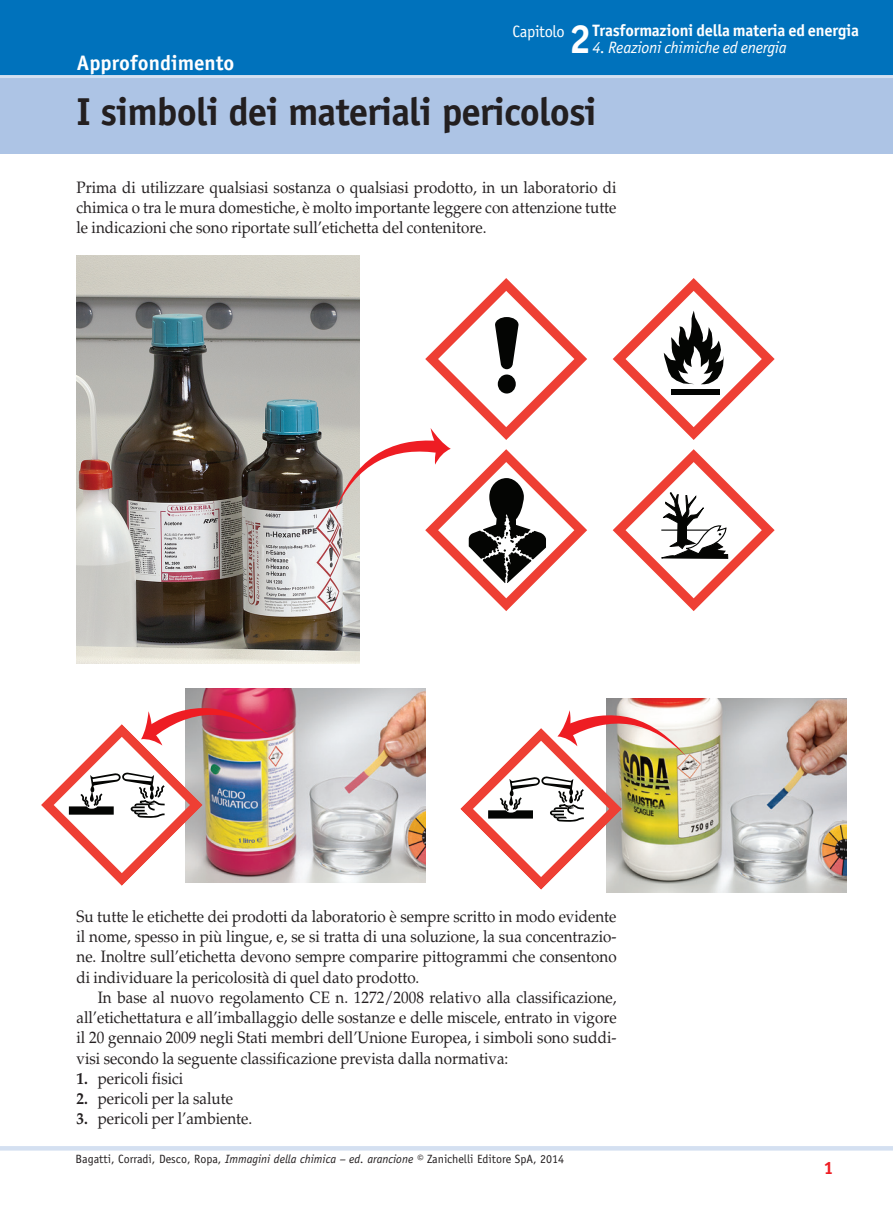
<style>
.page{position:relative;width:893px;height:1212px;background:#fff}
.page>*{position:absolute;margin:0;border:0;box-sizing:border-box;transform-origin:0 0}
.t1{font:700 40.65px "Officina Sans Std";color:#fff}
.t2{font:700 39px "Officina Sans Std";letter-spacing:-.025em;color:#231f20}
.t3{font:700 21px "Officina Sans Std";color:#fff}
.t4{font:700 18px "Officina Sans Std";color:#ee1d23}
.t5{font:16.5px/20.2px "Palatino LT Std";color:#231f20;text-align:justify;scale:.92 1}
.t6{font:700 16.5px "Officina Sans Std";letter-spacing:-.015em;color:#fff}
.t7{font:italic 16.5px "Officina Sans Std";letter-spacing:-.015em;color:#fff}
.t8{font:16.5px "Officina Sans Std";letter-spacing:-.02em;color:#fff}
.t9{font:12px "Officina Sans Std";color:#231f20}
.s1{font-weight:700}
.s2{font-style:italic}
</style>
<div class="page">
<div style="left:0;top:52px;width:893px;height:101px;background:#adc4e5"></div>
<div style="left:0;top:0;width:893px;height:76px;background:#0072bc"></div>
<hr style="left:0;top:75px;width:893px;height:3px;background:#d4e0f1">
<hr style="left:0;top:1146px;width:893px;height:4px;background:#d4e0f1">
<img style="left:77px;top:255px;width:282px;height:408px">
<img style="left:186px;top:689px;width:239px;height:194px">
<img style="left:607px;top:698px;width:239px;height:194px">
<img style="left:41px;top:707px;width:231px;height:179px">
<svg style="left:460px;top:710px;width:227px;height:180px"></svg>
<svg style="left:613px;top:449px;width:162px;height:162px"></svg>
<svg style="left:613px;top:278px;width:162px;height:162px"></svg>
<svg style="left:335px;top:278px;width:252px;height:333px"></svg>
<p class="t3" style="left:77px;top:50px;width:159px">Approfondimento</p>
<h1 class="t1" style="left:569px;top:14px;width:24px">2</h1>
<p class="t6" style="left:592px;top:20px;width:268px">Trasformazioni della materia ed energia</p>
<p class="t8" style="left:512px;top:22px;width:54px">Capitolo</p>
<p class="t7" style="left:592px;top:38px;width:196px">4. Reazioni chimiche ed energia</p>
<h2 class="t2" style="left:77px;top:87px;width:522px">I simboli dei materiali pericolosi</h2>
<p class="t5" style="left:77px;top:177px;width:588px">Prima di utilizzare qualsiasi sostanza o qualsiasi prodotto, in un laboratorio di chimica o tra le mura domestiche, è molto importante leggere con attenzione tutte le indicazioni che sono riportate sull’etichetta del contenitore.</p>
<p class="t5" style="left:77px;top:906px;width:588px">Su tutte le etichette dei prodotti da laboratorio è sempre scritto in modo evidente il nome, spesso in più lingue, e, se si tratta di una soluzione, la sua concentrazio&shy;ne. Inoltre sull’etichetta devono sempre comparire pittogrammi che consentono di individuare la pericolosità di quel dato prodotto.</p>
<p class="t5" style="left:77px;top:987px;width:589px;text-indent:21px">In base al nuovo regolamento CE n. 1272/2008 relativo alla classificazione, all’etichettatura e all’imballaggio delle sostanze e delle miscele, entrato in vigore il 20 gennaio 2009 negli Stati membri dell’Unione Europea, i simboli sono suddi&shy;visi secondo la seguente classificazione prevista dalla normativa:</p>
<p class="t5" style="left:77px;top:1068px;width:118px"><span class="s1">1.</span> pericoli fisici</p>
<p class="t5" style="left:77px;top:1088px;width:171px"><span class="s1">2.</span> pericoli per la salute</p>
<p class="t5" style="left:77px;top:1109px;width:193px"><span class="s1">3.</span> pericoli per l’ambiente.</p>
<p class="t9" style="left:75px;top:1152px;width:490px">Bagatti, Corradi, Desco, Ropa, <span class="s2">Immagini della chimica – ed. arancione ©</span> Zanichelli Editore SpA, 2014</p>
<p class="t4" style="left:823px;top:1156px;width:12px">1</p>
</div>
